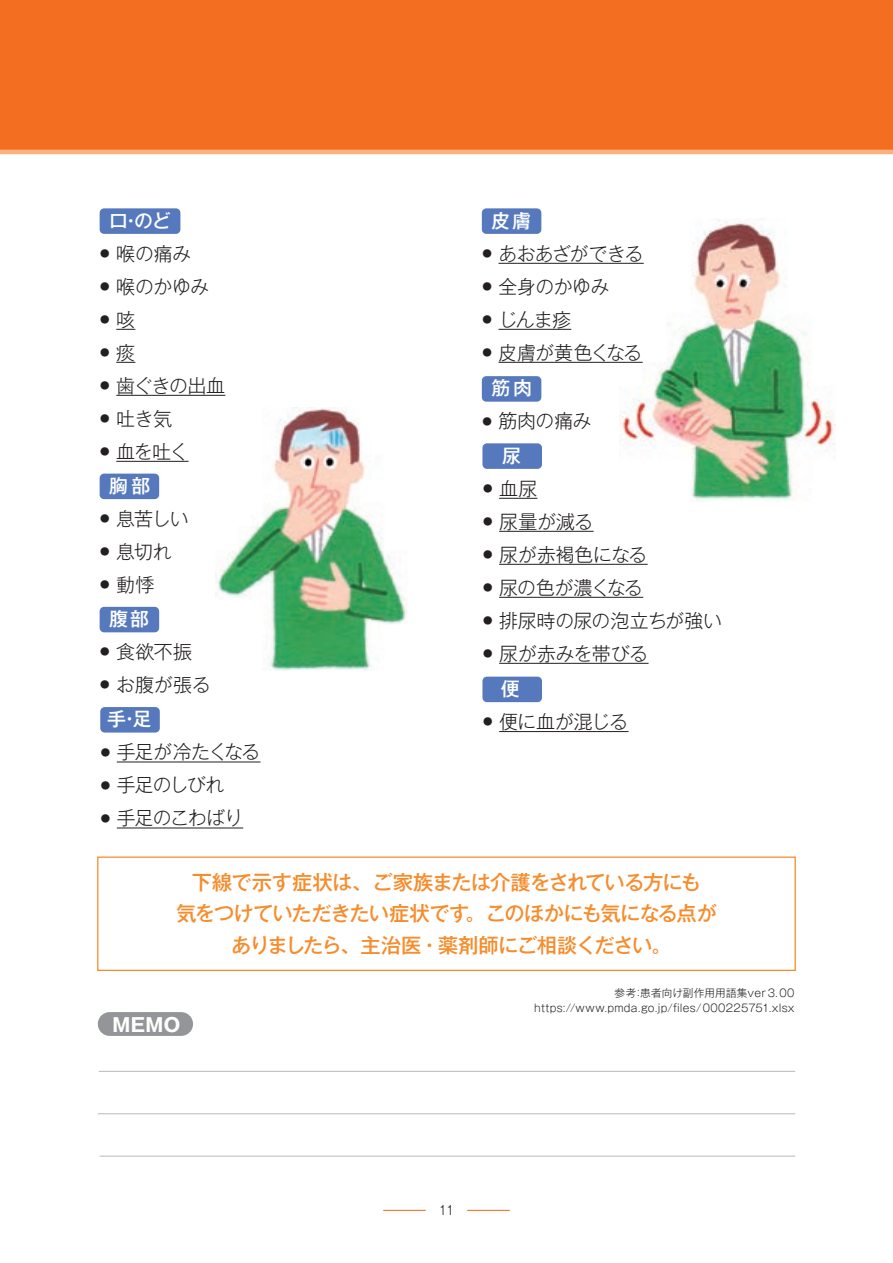
<style>
.page{position:relative;width:893px;height:1263px;background:#fff}
.page>*{position:absolute;margin:0;border:0;box-sizing:border-box;transform-origin:0 0}
.t1{font:500 20.25px/31.5px "Gothic MB101 Pro";letter-spacing:-.04em;color:#f68c2b;text-align:center}
.t2{font:300 18.9px "Gothic MB101 Pro";letter-spacing:-.03em;color:#231f20}
.t3{font:300 18.9px "Gothic MB101 Pro";letter-spacing:-.055em;color:#231f20}
.t4{font:500 18.9px "Gothic MB101 Pro";letter-spacing:.105em;color:#fff}
.t5{font:300 18.9px "Gothic MB101 Pro";letter-spacing:-.01em;color:#231f20}
.t6{font:700 18.9px "Gothic MB101 Pro";color:#fff}
.t7{font:300 12.75px "Gothic MB101 Pro";color:#231f20}
.t8{font:300 10.65px/14.9px "Gothic MB101 Pro";letter-spacing:.025em;color:#231f20;text-align:right}
.t9{font:300 9.45px "Gothic MB101 Pro";color:#231f20}
.s1{font-size:18.9px}
</style>
<div class="page">
<div style="left:0;top:0;width:893px;height:84px;background:#f36e21"></div>
<svg style="left:0;top:84px;width:893px;height:71px;background:#f37329"></svg>
<hr style="left:383px;top:1210px;width:43px;height:1px;background:#f36e21">
<hr style="left:467px;top:1210px;width:43px;height:1px;background:#f36e21">
<img style="left:216px;top:408px;width:191px;height:263px">
<img style="left:620px;top:219px;width:215px;height:283px">
<div style="left:98px;top:1012px;width:95px;height:24px;background:#939598;border-radius:12px"></div>
<hr style="left:99px;top:1071px;width:696px;height:1px;background:#bcbdc0">
<hr style="left:98px;top:1113px;width:697px;height:1px;background:#bcbdc0">
<hr style="left:100px;top:1155px;width:695px;height:2px;background:#bcbdc0">
<div style="left:97px;top:856px;width:699px;height:115px;border:1px solid #f68c2b"></div>
<div style="left:100px;top:208px;width:80px;height:26px;background:#5679bd;border-radius:4px"></div>
<div style="left:100px;top:607px;width:59px;height:25px;background:#5679bd;border-radius:4px"></div>
<div style="left:100px;top:474px;width:59px;height:25px;background:#5679bd;border-radius:4px"></div>
<div style="left:100px;top:707px;width:60px;height:25px;background:#5679bd;border-radius:4px"></div>
<svg style="left:116px;top:329px;width:19px;height:1px"></svg>
<svg style="left:116px;top:362px;width:19px;height:1px"></svg>
<hr style="left:116px;top:395px;width:109px;height:1px;background:#231f20">
<hr style="left:116px;top:461px;width:73px;height:1px;background:#231f20">
<hr style="left:117px;top:761px;width:144px;height:1px;background:#231f20">
<hr style="left:117px;top:827px;width:126px;height:1px;background:#231f20">
<div style="left:482px;top:208px;width:59px;height:26px;background:#5679bd;border-radius:4px"></div>
<div style="left:482px;top:443px;width:60px;height:26px;background:#5679bd;border-radius:4px"></div>
<div style="left:482px;top:376px;width:59px;height:26px;background:#5679bd;border-radius:4px"></div>
<div style="left:482px;top:677px;width:60px;height:25px;background:#5679bd;border-radius:4px"></div>
<hr style="left:498px;top:263px;width:146px;height:1px;background:#231f20">
<hr style="left:498px;top:329px;width:73px;height:1px;background:#231f20">
<hr style="left:498px;top:362px;width:145px;height:1px;background:#231f20">
<hr style="left:499px;top:498px;width:38px;height:1px;background:#231f20">
<hr style="left:499px;top:531px;width:95px;height:1px;background:#231f20">
<hr style="left:499px;top:564px;width:149px;height:1px;background:#231f20">
<hr style="left:499px;top:597px;width:144px;height:1px;background:#231f20">
<hr style="left:499px;top:663px;width:150px;height:1px;background:#231f20">
<hr style="left:499px;top:731px;width:129px;height:1px;background:#231f20">
<p class="t4" style="left:109px;top:205px;width:63px">口・のど</p>
<p class="t2" style="left:100px;top:238px;width:92px"><sup>●</sup> 喉の痛み</p>
<p class="t2" style="left:100px;top:271px;width:110px"><sup>●</sup> 喉のかゆみ</p>
<p class="t9" style="left:100px;top:311px;width:36px">● <span class="s1">咳</span></p>
<p class="t9" style="left:100px;top:344px;width:36px">● <span class="s1">痰</span></p>
<p class="t2" style="left:100px;top:370px;width:126px"><sup>●</sup> 歯ぐきの出血</p>
<p class="t2" style="left:100px;top:403px;width:73px"><sup>●</sup> 吐き気</p>
<p class="t2" style="left:100px;top:436px;width:90px"><sup>●</sup> 血を吐く</p>
<p class="t4" style="left:109px;top:470px;width:43px">胸部</p>
<p class="t2" style="left:100px;top:503px;width:90px"><sup>●</sup> 息苦しい</p>
<p class="t2" style="left:100px;top:536px;width:73px"><sup>●</sup> 息切れ</p>
<p class="t2" style="left:100px;top:569px;width:56px"><sup>●</sup> 動悸</p>
<p class="t4" style="left:109px;top:603px;width:41px">腹部</p>
<p class="t2" style="left:100px;top:636px;width:93px"><sup>●</sup> 食欲不振</p>
<p class="t2" style="left:100px;top:669px;width:112px"><sup>●</sup> お腹が張る</p>
<p class="t4" style="left:107px;top:703px;width:46px">手・足</p>
<p class="t3" style="left:101px;top:736px;width:161px"><sup>●</sup> 手足が冷たくなる</p>
<p class="t2" style="left:101px;top:769px;width:125px"><sup>●</sup> 手足のしびれ</p>
<p class="t3" style="left:101px;top:802px;width:144px"><sup>●</sup> 手足のこわばり</p>
<p class="t4" style="left:491px;top:205px;width:41px">皮膚</p>
<p class="t3" style="left:482px;top:238px;width:163px"><sup>●</sup> あおあざができる</p>
<p class="t2" style="left:482px;top:271px;width:128px"><sup>●</sup> 全身のかゆみ</p>
<p class="t2" style="left:482px;top:304px;width:90px"><sup>●</sup> じんま疹</p>
<p class="t2" style="left:482px;top:337px;width:162px"><sup>●</sup> 皮膚が黄色くなる</p>
<p class="t4" style="left:491px;top:372px;width:42px">筋肉</p>
<p class="t2" style="left:482px;top:405px;width:111px"><sup>●</sup> 筋肉の痛み</p>
<p class="t4" style="left:502px;top:440px;width:20px">尿</p>
<p class="t2" style="left:483px;top:473px;width:56px"><sup>●</sup> 血尿</p>
<p class="t2" style="left:483px;top:506px;width:112px"><sup>●</sup> 尿量が減る</p>
<p class="t2" style="left:483px;top:539px;width:166px"><sup>●</sup> 尿が赤褐色になる</p>
<p class="t2" style="left:483px;top:572px;width:161px"><sup>●</sup> 尿の色が濃くなる</p>
<p class="t5" style="left:483px;top:605px;width:240px"><sup>●</sup> 排尿時の尿の泡立ちが強い</p>
<p class="t2" style="left:483px;top:638px;width:167px"><sup>●</sup> 尿が赤みを帯びる</p>
<p class="t4" style="left:501px;top:673px;width:20px">便</p>
<p class="t2" style="left:483px;top:706px;width:147px"><sup>●</sup> 便に血が混じる</p>
<p class="t1" style="left:176px;top:864px;width:542px">下線で示す症状は、ご家族または介護をされている方にも<br>気をつけていただきたい症状です。このほかにも気になる点がありましたら、主治医・薬剤師にご相談ください。</p>
<p class="t6" style="left:112px;top:1009px;width:69px">MEMO</p>
<p class="t7" style="left:439px;top:1199px;width:17px">11</p>
<p class="t8" style="left:534px;top:984px;width:262px">参考：患者向け副作用用語集ver3.00 https://www.pmda.go.jp/files/000225751.xlsx</p>
</div>
